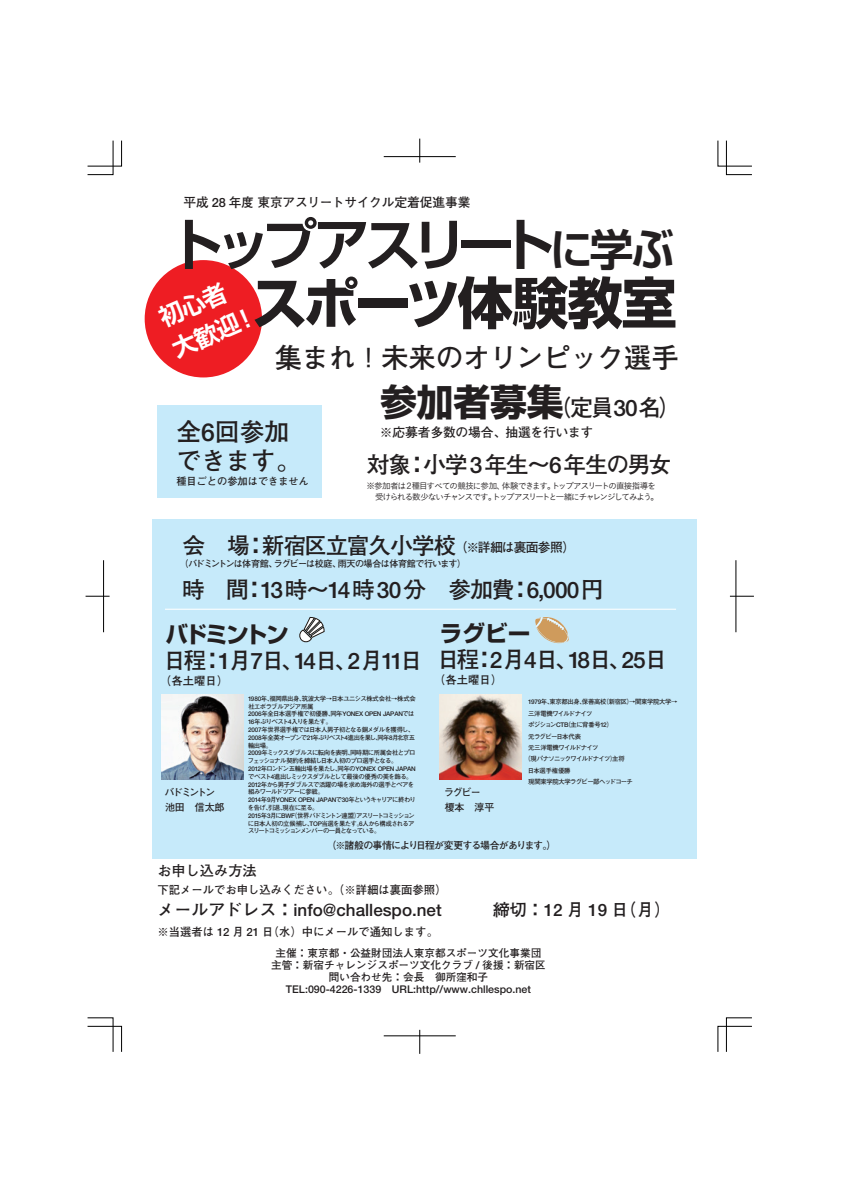
<style>
.page{position:relative;width:842px;height:1191px;background:#fff}
.page>*{position:absolute;margin:0;border:0;box-sizing:border-box;transform-origin:0 0}
.t1{font:700 55.7px "Shin Go Pr 5 De";letter-spacing:-.165em;color:#231f20}
.t2{font:700 55.7px "Shin Go Pr 5";letter-spacing:-.06em;color:#231f20}
.t3{font:700 27.6px "Futo Go B101";letter-spacing:-.02em;color:#231f20}
.t4{font:700 24.8px/28.4px "Futo Go B101";color:#231f20}
.t5{font:700 24px/33.5px "Shin Go Pr 5 De";color:#fff}
.t6{font:700 22.7px "Futo Go B101";letter-spacing:-.04em;color:#231f20}
.t7{font:700 22.7px "Futo Go B101";letter-spacing:-.075em;color:#231f20}
.t8{font:700 22.7px "Shin Go Pr 5";letter-spacing:-.065em;color:#231f20}
.t9{font:700 17px "Futo Go B101";color:#231f20}
.t10{font:700 14.2px "Futo Go B101";color:#231f20}
.t11{font:700 12.8px "Futo Go B101";letter-spacing:-.015em;color:#231f20}
.t12{font:700 12.8px "Futo Go B101";letter-spacing:-.05em;color:#231f20}
.t13{font:700 11.3px "Futo Go B101";color:#231f20}
.t14{font:700 10.6px/12px "Futo Go B101";color:#231f20;text-align:center}
.t15{font:700 10.2px "Futo Go B101";color:#231f20}
.t16{font:700 9.9px/14.2px "Futo Go B101";letter-spacing:-.09em;color:#231f20}
.t17{font:700 9.9px/14.2px "Futo Go B101";letter-spacing:-.15em;color:#231f20}
.t18{font:700 9.1px "Futo Go B101";letter-spacing:-.07em;color:#231f20}
.t19{font:8.5px/11.3px "Koburina Go Std W3";letter-spacing:-.12em;color:#231f20}
.t20{font:700 6.4px/7.8px "Futo Go B101";letter-spacing:-.075em;color:#231f20}
.t21{font:700 6.4px "Futo Go B101";letter-spacing:-.095em;color:#231f20}
.t22{font:700 6.4px "Futo Go B101";letter-spacing:-.05em;color:#231f20}
.t23{font:700 6.4px "Futo Go B101";letter-spacing:-.115em;color:#231f20}
.t24{font:700 6.4px "Futo Go B101";letter-spacing:-.035em;color:#231f20}
.s1{font-size:43.5px}
.s2{font-family:"Shin Go Pr 5";font-size:36.9px}
</style>
<div class="page">
<svg style="left:87px;top:1017px;width:35px;height:35px"></svg>
<svg style="left:87px;top:140px;width:35px;height:35px"></svg>
<svg style="left:718px;top:140px;width:34px;height:35px"></svg>
<svg style="left:718px;top:1017px;width:34px;height:35px"></svg>
<svg style="left:86px;top:596px;width:24px;height:1px"></svg>
<hr style="left:103px;top:560px;width:1px;height:72px;background:#000">
<svg style="left:730px;top:596px;width:24px;height:1px"></svg>
<hr style="left:736px;top:560px;width:1px;height:72px;background:#000">
<hr style="left:384px;top:156px;width:72px;height:1px;background:#000">
<svg style="left:420px;top:139px;width:1px;height:24px"></svg>
<hr style="left:384px;top:1035px;width:72px;height:1px;background:#000">
<svg style="left:420px;top:1030px;width:1px;height:23px"></svg>
<div style="left:145px;top:260px;width:117px;height:117px;background:#ee1d23;border-radius:50%"></div>
<div style="left:157px;top:405px;width:165px;height:93px;background:#c6eafa"></div>
<div style="left:153px;top:519px;width:544px;height:339px;background:#c6eafa"></div>
<svg style="left:299px;top:617px;width:26px;height:26px"></svg>
<hr style="left:165px;top:608px;width:511px;height:2px;background:#fff">
<img style="left:162px;top:694px;width:82px;height:86px">
<img style="left:439px;top:694px;width:82px;height:86px">
<svg style="left:535px;top:617px;width:34px;height:26px"></svg>
<h3 class="t11" style="left:184px;top:195px;width:288px">平成 28 年度 東京アスリートサイクル定着促進事業</h3>
<h1 class="t1" style="left:168px;top:199px;width:508px">トップアスリート<span class="s1">に学ぶ</span></h1>
<h1 class="t2" style="left:252px;top:259px;width:427px">スポーツ体験教室</h1>
<h2 class="t3" style="left:275px;top:341px;width:406px">集まれ！未来のオリンピック選手</h2>
<h3 class="t5" style="left:153px;top:301px;width:91px;rotate:-23deg">初心者大歓迎！</h3>
<h3 class="t4" style="left:176px;top:418px;width:126px">全6回参加できます。</h3>
<h3 class="t15" style="left:176px;top:475px;width:134px">種目ごとの参加はできません</h3>
<h3 class="t6" style="left:380px;top:394px;width:302px"><span class="s2">参加者募集</span>（定員30名）</h3>
<h3 class="t11" style="left:380px;top:425px;width:215px">※応募者多数の場合、抽選を行います</h3>
<h3 class="t6" style="left:367px;top:451px;width:306px">対象：小学3年生～6年生の男女</h3>
<h3 class="t19" style="left:366px;top:479px;width:294px">※参加者は２種目すべての競技に参加、体験できます。トップアスリートの直接指導を　受けられる数少ないチャンスです。トップアスリートと一緒にチャレンジしてみよう。</h3>
<h3 class="t6" style="left:182px;top:532px;width:276px">会　場：新宿区立富久小学校</h3>
<h3 class="t18" style="left:180px;top:558px;width:287px">（バドミントンは体育館、ラグビーは校庭、雨天の場合は体育館で行います）</h3>
<h3 class="t6" style="left:182px;top:576px;width:423px">時　間：13時～14時30分　参加費：6,000円</h3>
<h3 class="t12" style="left:455px;top:540px;width:121px">（※詳細は裏面参照）</h3>
<h3 class="t8" style="left:165px;top:616px;width:125px">バドミントン</h3>
<h3 class="t7" style="left:163px;top:647px;width:261px">日程：1月7日、14日、2月11日</h3>
<h3 class="t13" style="left:160px;top:674px;width:70px">（各土曜日）</h3>
<h3 class="t8" style="left:440px;top:615px;width:92px">ラグビー</h3>
<h3 class="t6" style="left:437px;top:646px;width:232px">日程：2月4日、18日、25日</h3>
<h3 class="t13" style="left:434px;top:673px;width:70px">（各土曜日）</h3>
<p class="t20" style="left:248px;top:694px;width:170px">1980年、福岡県出身、筑波大学→日本ユニシス株式会社→株式会社エボラブルアジア所属<br>2006年全日本選手権で初優勝、同年YONEX OPEN JAPANでは<br>16年ぶりベスト4入りを果たす。<br>2007年世界選手権では日本人男子初となる銅メダルを獲得し、<br>2008年全英オープンで21年ぶりベスト4進出を果し、同年8月北京五輪出場。<br>2009年ミックスダブルスに転向を表明、同時期に所属会社とプロフェッショナル契約を締結し日本人初のプロ選手となる。<br>2012年ロンドン五輪出場を果たし、同年のYONEX OPEN JAPANでベスト4進出しミックスダブルとして最後の優秀の美を飾る。<br>2012年から男子ダブルスで活躍の場を求め海外の選手とペアを組みワールドツアーに参戦。<br>2014年9月YONEX OPEN JAPANで30年というキャリアに終わりを告げ、引退、現在に至る。<br>2015年3月にBWF（世界バドミントン連盟）アスリートコミッションに日本人初の立候補し、TOP当選を果たす。6人から構成されるアスリートコミッションメンバーの一員となっている。</p>
<p class="t22" style="left:528px;top:698px;width:151px">1979年、東京都出身、保善高校（新宿区）→関東学院大学→</p>
<p class="t21" style="left:528px;top:709px;width:66px">三洋電機ワイルドナイツ</p>
<p class="t20" style="left:528px;top:721px;width:86px">ポジションCTB（主に背番号12）</p>
<p class="t21" style="left:528px;top:732px;width:54px">元ラグビー日本代表</p>
<p class="t20" style="left:528px;top:743px;width:72px">元三洋電機ワイルドナイツ</p>
<p class="t23" style="left:525px;top:755px;width:102px">（現パナソニックワイルドナイツ）主将</p>
<p class="t24" style="left:528px;top:766px;width:44px">日本選手権優勝</p>
<p class="t21" style="left:528px;top:778px;width:106px">現関東学院大学ラグビー部ヘッドコーチ</p>
<h3 class="t17" style="left:165px;top:785px;width:61px">バドミントン池田　信太郎</h3>
<h3 class="t16" style="left:444px;top:785px;width:52px">ラグビー<br>榎本　淳平</h3>
<h3 class="t16" style="left:327px;top:838px;width:231px">（※諸般の事情により日程が変更する場合があります。）</h3>
<h3 class="t10" style="left:157px;top:862px;width:101px">お申し込み方法</h3>
<h3 class="t13" style="left:157px;top:883px;width:291px">下記メールでお申し込みください。（※詳細は裏面参照）</h3>
<h3 class="t9" style="left:157px;top:900px;width:515px">メールアドレス：info@challespo.net　　　締切：12 月 19 日（月）</h3>
<h3 class="t13" style="left:157px;top:925px;width:282px">※当選者は 12 月 21 日（水）中にメールで通知します。</h3>
<h3 class="t14" style="left:271px;top:947px;width:276px">主催：東京都・公益財団法人東京都スポーツ文化事業団主管：新宿チャレンジスポーツ文化クラブ / 後援：新宿区問い合わせ先：会長　御所窪和子<br>TEL:090-4226-1339　URL:http//www.chllespo.net</h3>
</div>
